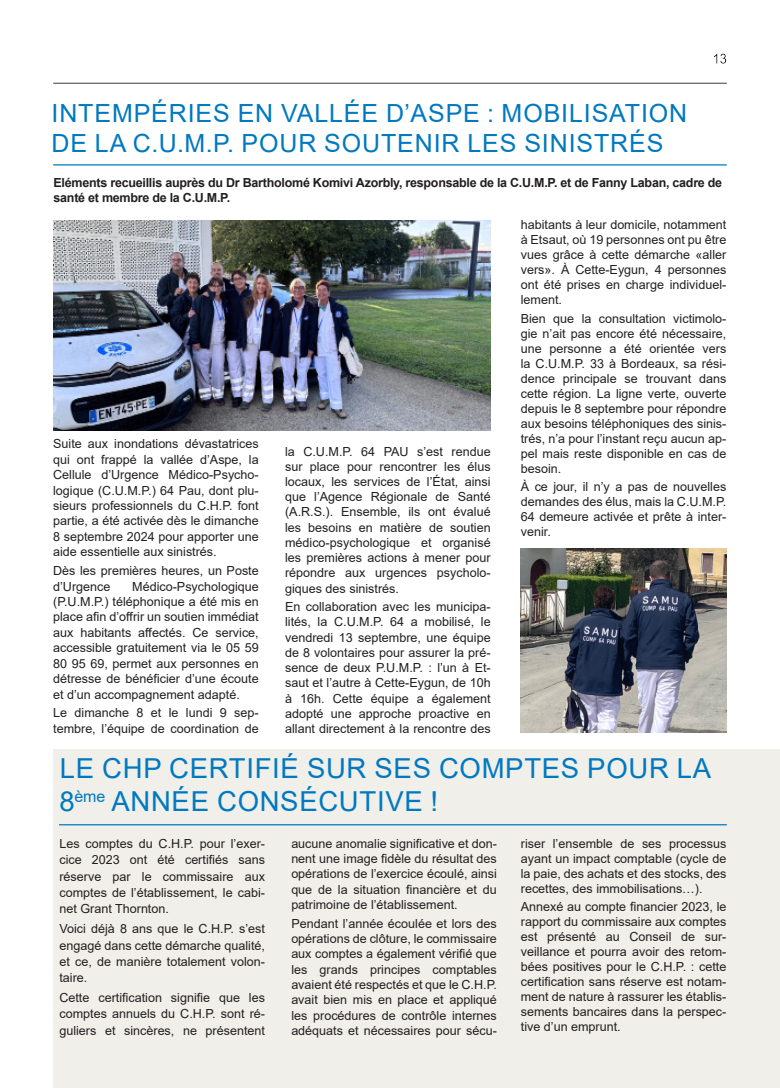
<style>
.page{position:relative;width:780px;height:1088px;background:#fff}
.page>*{position:absolute;margin:0;border:0;box-sizing:border-box;transform-origin:0 0}
.t1{font:27.5px/33px "Arial";letter-spacing:.025em;color:#0079c0}
.t2{font:25px/30px "Arial";letter-spacing:.035em;color:#0079c0}
.t3{font:12.5px/15px "Arial";color:#231f20;text-align:justify}
.t4{font:700 12.5px/15px "Arial";letter-spacing:-.02em;color:#231f20}
</style>
<div class="page">
<hr style="left:53px;top:83px;width:673px;height:1px;background:#646464">
<hr style="left:53px;top:164px;width:673px;height:1px;background:#0079c0">
<img style="left:53px;top:220px;width:437px;height:210px">
<img style="left:520px;top:549px;width:206px;height:184px">
<div style="left:53px;top:749px;width:727px;height:339px;background:#f0efea"></div>
<hr style="left:59px;top:824px;width:667px;height:1px;background:#0079c0">
<p class="t2" style="left:52px;top:98px;width:637px">INTEMPÉRIES EN VALLÉE D’ASPE : MOBILISATION<br>DE LA C.U.M.P. POUR SOUTENIR LES SINISTRÉS</p>
<p class="t4" style="left:54px;top:175px;width:670px">Eléments recueillis auprès du Dr Bartholomé Komivi Azorbly, responsable de la C.U.M.P. et de Fanny Laban, cadre de santé et membre de la C.U.M.P.</p>
<p class="t3" style="left:53px;top:436px;width:207px;line-height:15.4px">Suite aux inondations dévastatrices qui ont frappé la vallée d’Aspe, la Cellule d’Urgence Médico-Psycho&shy;logique (C.U.M.P.) 64 Pau, dont plu&shy;sieurs professionnels du C.H.P. font partie, a été activée dès le dimanche 8 septembre 2024 pour apporter une aide essentielle aux sinistrés.</p>
<p class="t3" style="left:53px;top:563px;width:207px;line-height:15.4px">Dès les premières heures, un Poste d’Urgence</p>
<p class="t3" style="left:53px;top:578px;width:207px;line-height:15.4px;text-indent:79px">Médico-Psychologique (P.U.M.P.) téléphonique a été mis en place afin d’offrir un soutien immédiat aux habitants affectés. Ce service, accessible gratuitement via le 05 59<br>80 95 69, permet aux personnes en détresse de bénéficier d’une écoute et d’un accompagnement adapté.</p>
<p class="t3" style="left:53px;top:705px;width:207px;line-height:15.4px">Le dimanche 8 et le lundi 9 sep&shy;tembre, l’équipe de coordination de</p>
<p class="t3" style="left:285px;top:443px;width:207px">la C.U.M.P. 64 PAU s’est rendue sur place pour rencontrer les élus locaux, les services de l’État, ainsi que l’Agence Régionale de Santé (A.R.S.). Ensemble, ils ont évalué les besoins en matière de soutien médico-psychologique et organisé les premières actions à mener pour répondre aux urgences psycholo&shy;giques des sinistrés.</p>
<p class="t3" style="left:285px;top:599px;width:207px">En collaboration avec les municipa&shy;lités, la C.U.M.P. 64 a mobilisé, le vendredi 13 septembre, une équipe de 8 volontaires pour assurer la pré&shy;sence de deux P.U.M.P. : l’un à Et&shy;saut et l’autre à Cette-Eygun, de 10h à 16h. Cette équipe a également adopté une approche proactive en allant directement à la rencontre des</p>
<p class="t3" style="left:520px;top:217px;width:207px">habitants à leur domicile, notamment à Etsaut, où 19 personnes ont pu être vues grâce à cette démarche «aller vers». À Cette-Eygun, 4 personnes ont été prises en charge individuel&shy;lement.</p>
<p class="t3" style="left:520px;top:311px;width:207px">Bien que la consultation victimolo&shy;gie n’ait pas encore été nécessaire, une personne a été orientée vers la C.U.M.P. 33 à Bordeaux, sa rési&shy;dence principale se trouvant dans cette région. La ligne verte, ouverte depuis le 8 septembre pour répondre aux besoins téléphoniques des sinis&shy;trés, n’a pour l’instant reçu aucun ap&shy;pel mais reste disponible en cas de besoin.</p>
<p class="t3" style="left:520px;top:479px;width:207px">À ce jour, il n’y a pas de nouvelles demandes des élus, mais la C.U.M.P.<br>64 demeure activée et prête à inter&shy;venir.</p>
<p class="t1" style="left:59px;top:751px;width:653px">LE CHP CERTIFIÉ SUR SES COMPTES POUR LA<br>8<sup>ème</sup> ANNÉE CONSÉCUTIVE !</p>
<p class="t3" style="left:59px;top:835px;width:207px;line-height:16.4px">Les comptes du C.H.P. pour l’exer&shy;cice 2023 ont été certifiés sans réserve par le commissaire aux comptes de l’établissement, le cabi&shy;net Grant Thornton.</p>
<p class="t3" style="left:59px;top:920px;width:207px;line-height:16.4px">Voici déjà 8 ans que le C.H.P. s’est engagé dans cette démarche qualité, et ce, de manière totalement volon&shy;taire.</p>
<p class="t3" style="left:59px;top:989px;width:207px;line-height:16.4px">Cette certification signifie que les comptes annuels du C.H.P. sont ré&shy;guliers et sincères, ne présentent</p>
<p class="t3" style="left:291px;top:836px;width:207px">aucune anomalie significative et don&shy;nent une image fidèle du résultat des opérations de l’exercice écoulé, ainsi que de la situation financière et du patrimoine de l’établissement.</p>
<p class="t3" style="left:291px;top:916px;width:207px">Pendant l’année écoulée et lors des opérations de clôture, le commissaire aux comptes a également vérifié que les grands principes comptables avaient été respectés et que le C.H.P. avait bien mis en place et appliqué les procédures de contrôle internes adéquats et nécessaires pour sécu-</p>
<p class="t3" style="left:521px;top:836px;width:207px">riser l’ensemble de ses processus ayant un impact comptable (cycle de la paie, des achats et des stocks, des recettes, des immobilisations…).</p>
<p class="t3" style="left:521px;top:899px;width:207px">Annexé au compte financier 2023, le rapport du commissaire aux comptes est présenté au Conseil de sur&shy;veillance et pourra avoir des retom&shy;bées positives pour le C.H.P. : cette certification sans réserve est notam&shy;ment de nature à rassurer les établis&shy;sements bancaires dans la perspec&shy;tive d’un emprunt.</p>
</div>
